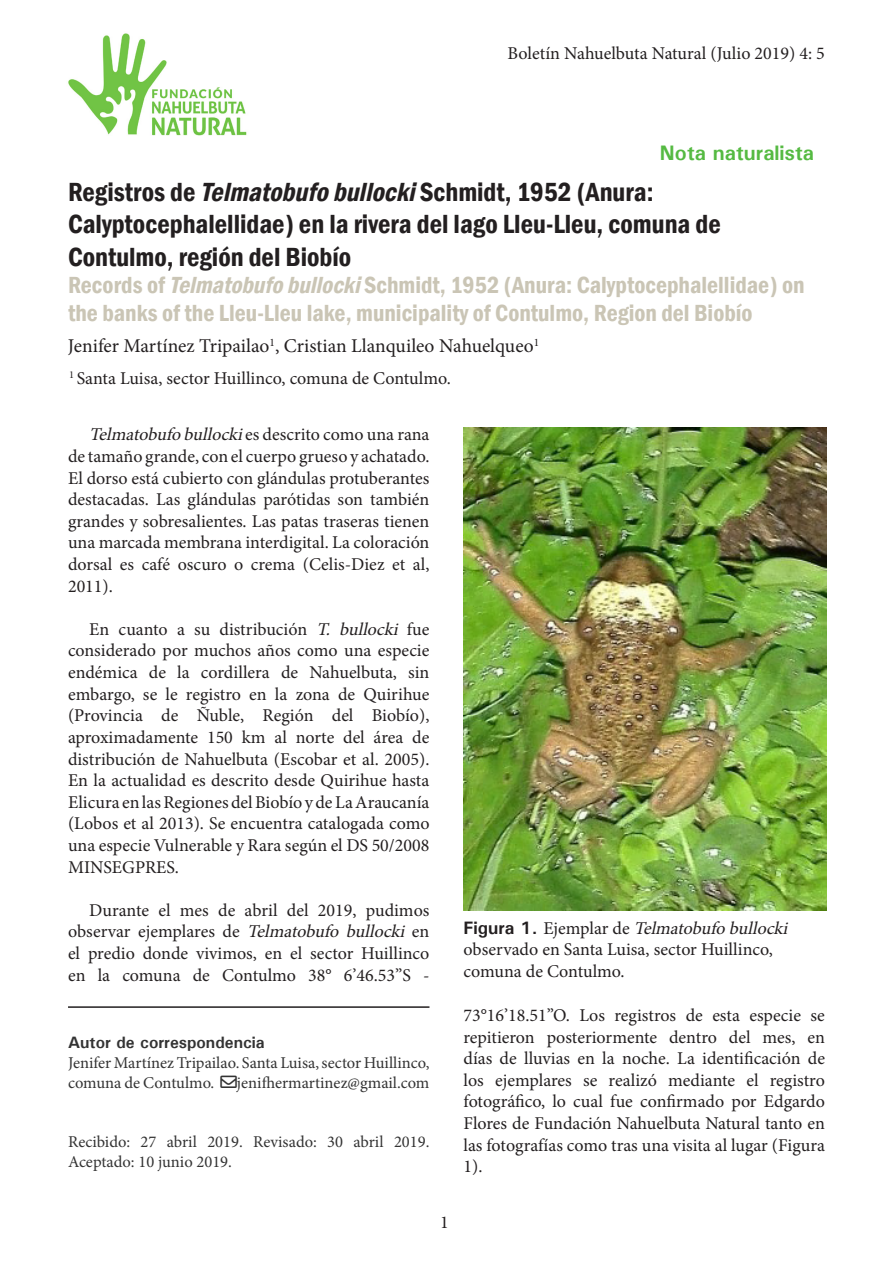
<style>
.page{position:relative;width:893px;height:1263px;background:#fff}
.page>*{position:absolute;margin:0;border:0;box-sizing:border-box;transform-origin:0 0}
.t1{font:600 condensed 27px/32.4px "Franklin Gothic";color:#231f20}
.t2{font:600 condensed 24px/28.8px "Franklin Gothic";color:#cac5b5}
.t3{font:700 21px "Univers";color:#55ba42}
.t4{font:19.5px "Minion Pro";color:#231f20}
.Main_text{font:18px/21.6px "Minion Pro";color:#231f20;text-align:justify}
.t5{font:16.5px/19.8px "Minion Pro";color:#333}
.t6{font:700 16.5px "Univers";color:#333}
.s1{font-style:italic}
.s2{font-family:"Univers";font-weight:700}
</style>
<div class="page">
<hr style="left:68px;top:1006px;width:361px;height:2px;background:#231f20">
<img style="left:68px;top:33px;width:179px;height:103px">
<img style="left:463px;top:427px;width:363px;height:483px">
<p class="Main_text" style="left:508px;top:43px;width:319px">Boletín Nahuelbuta Natural (Julio 2019) 4: 5</p>
<p class="t3" style="left:660px;top:139px;width:156px">Nota naturalista</p>
<p class="t1" style="left:68px;top:175px;width:654px">Registros de <span class="s1">Telmatobufobullocki</span>Schmidt, 1952 (Anura:<br>Calyptocephalellidae) en la rivera del lago Lleu-Lleu, comuna de<br>Contulmo, región del Biobío</p>
<p class="t2" style="left:68px;top:270px;width:738px">Records of <span class="s1">Telmatobufobullocki</span>Schmidt, 1952 (Anura: Calyptocephalellidae) on the banks of the Lleu-Lleu lake, municipality of Contulmo, Region del Biobío</p>
<p class="t4" style="left:68px;top:333px;width:473px">Jenifer Martínez Tripailao<sup>1</sup>, Cristian Llanquileo Nahuelqueo<sup>1</sup></p>
<p class="Main_text" style="left:69px;top:367px;width:383px"><sup>1</sup> Santa Luisa, sector Huillinco, comuna de Contulmo.</p>
<p class="Main_text" style="left:68px;top:424px;width:363px;text-indent:21px"><span class="s1">Telmatobufobullocki</span>es descrito como una rana de tamaño grande, con el cuerpo grueso y achatado.<br>El dorso está cubierto con glándulas protuberantes destacadas. Las glándulas parótidas son también grandes y sobresalientes. Las patas traseras tienen una marcada membrana interdigital. La coloración dorsal es café oscuro o crema (Celis-Diez et al, 2011).</p>
<p class="Main_text" style="left:68px;top:618px;width:363px;text-indent:21px">En cuanto a su distribución <span class="s1">T. bullocki</span> fue considerado por muchos años como una especie endémica de la cordillera de Nahuelbuta, sin embargo, se le registro en la zona de Quirihue (Provincia de Ñuble, Región del Biobío), aproximadamente 150 km al norte del área de distribución de Nahuelbuta (Escobar et al. 2005).<br>En la actualidad es descrito desde Quirihue hasta Elicura en las Regiones del Biobío y de La Araucanía (Lobos et al 2013). Se encuentra catalogada como una especie Vulnerable y Rara según el DS 50/2008<br>MINSEGPRES.</p>
<p class="Main_text" style="left:68px;top:899px;width:363px;text-indent:21px">Durante el mes de abril del 2019, pudimos observar ejemplares de <span class="s1">Telmatobufo bullocki</span> en el predio donde vivimos, en el sector Huillinco en la comuna de Contulmo 38° 6’46.53”S -</p>
<p class="t6" style="left:68px;top:1032px;width:198px">Autor de correspondencia</p>
<p class="t5" style="left:68px;top:1053px;width:363px">Jenifer Martínez Tripailao. Santa Luisa, sector Huillinco, comuna de Contulmo. ■❖●□jenifhermartinez@gmail.com</p>
<p class="t5" style="left:68px;top:1132px;width:363px">Recibido: 27 abril 2019. Revisado: 30 abril 2019.<br>Aceptado: 10 junio 2019.</p>
<p class="Main_text" style="left:440px;top:1211px;width:10px">1</p>
<p class="Main_text" style="left:463px;top:917px;width:330px;text-align:left"><span class="s2">F i g u r a 1 .</span> Ej e m p l a r d e <span class="s1">Telmatobufobullocki </span>observado en Santa Luisa, sector Huillinco, comuna de Contulmo.</p>
<p class="Main_text" style="left:463px;top:1004px;width:363px">73°16’18.51”O. Los registros de esta especie se repitieron posteriormente dentro del mes, en días de lluvias en la noche. La identificación de los ejemplares se realizó mediante el registro fotográfico, lo cual fue confirmado por Edgardo Flores de Fundación Nahuelbuta Natural tanto en las fotografías como tras una visita al lugar (Figura 1).</p>
</div>
